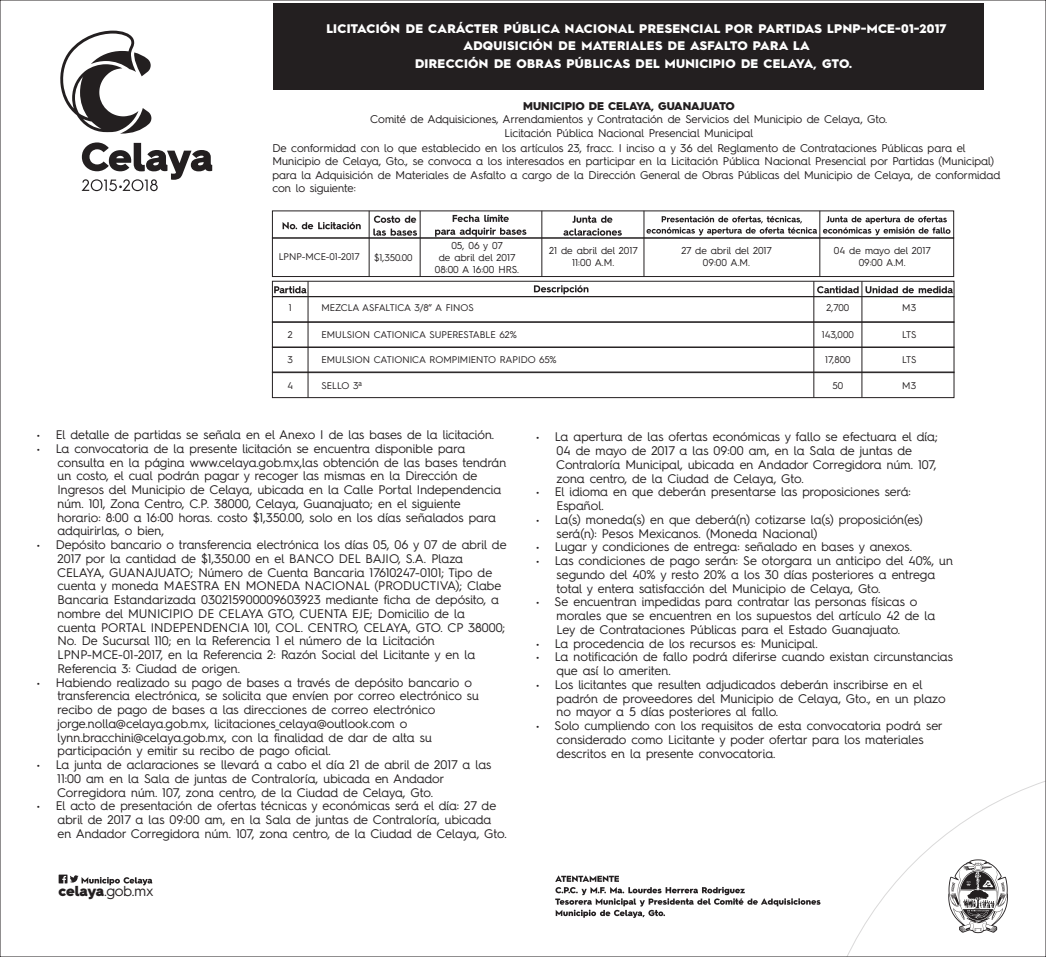
<style>
.page{position:relative;width:1046px;height:957px;background:#fff}
.page>*{position:absolute;margin:0;border:0;box-sizing:border-box;transform-origin:0 0}
.t1{font:14.5px "Hurme Geometric Sans 2";color:#231f20}
.t2{font:12.5px/13.8px "Hurme Geometric Sans 4";color:#231f20}
.t3{font:900 12.5px/17.5px "Hurme Geometric Sans 2";letter-spacing:.025em;color:#fff;text-align:center}
.t4{font:11.25px/13.5px "Hurme Geometric Sans 4";color:#231f20;text-align:center}
.t5{font:900 11.25px "Hurme Geometric Sans 4";color:#231f20}
.t6{font:10px/12px "Hurme Geometric Sans 4";color:#231f20;text-align:center}
.t7{font:9.75px "Hurme Geometric Sans 4";color:#231f20}
.s1{font-weight:900}
</style>
<div class="page">
<svg style="left:59px;top:874px;width:93px;height:11px"></svg>
<svg style="left:844px;top:781px;width:201px;height:176px"></svg>
<svg style="left:555px;top:875px;width:265px;height:43px"></svg>
<div style="left:274px;top:3px;width:709px;height:87px;background:#231f20"></div>
<svg style="left:60px;top:31px;width:91px;height:103px"></svg>
<svg style="left:81px;top:142px;width:131px;height:49px"></svg>
<svg style="left:282px;top:222px;width:78px;height:7px"></svg>
<svg style="left:373px;top:216px;width:44px;height:20px"></svg>
<svg style="left:435px;top:215px;width:91px;height:21px"></svg>
<svg style="left:563px;top:216px;width:58px;height:20px"></svg>
<svg style="left:646px;top:216px;width:170px;height:19px"></svg>
<div style="left:272px;top:237px;width:681px;height:40px;border:1px solid #231f20"></div>
<hr style="left:368px;top:211px;width:1px;height:66px;background:#231f20">
<hr style="left:419px;top:211px;width:1px;height:66px;background:#231f20">
<hr style="left:541px;top:211px;width:1px;height:66px;background:#231f20">
<hr style="left:643px;top:211px;width:1px;height:66px;background:#231f20">
<svg style="left:823px;top:216px;width:127px;height:19px"></svg>
<hr style="left:819px;top:211px;width:1px;height:66px;background:#231f20">
<svg style="left:274px;top:286px;width:32px;height:7px"></svg>
<svg style="left:534px;top:285px;width:54px;height:9px"></svg>
<svg style="left:865px;top:286px;width:87px;height:7px"></svg>
<div style="left:272px;top:281px;width:682px;height:16px;border:1px solid #231f20"></div>
<hr style="left:307px;top:281px;width:1px;height:116px;background:#231f20">
<hr style="left:813px;top:281px;width:1px;height:116px;background:#231f20">
<div style="left:272px;top:296px;width:682px;height:27px;border:1px solid #231f20"></div>
<div style="left:272px;top:321px;width:682px;height:27px;border:1px solid #231f20"></div>
<div style="left:272px;top:346px;width:682px;height:27px;border:1px solid #231f20"></div>
<div style="left:272px;top:371px;width:682px;height:27px;border:1px solid #231f20"></div>
<svg style="left:817px;top:286px;width:41px;height:7px"></svg>
<hr style="left:861px;top:281px;width:1px;height:116px;background:#231f20">
<p class="t3" style="left:326px;top:19px;width:621px">LICITACIÓN DE CARÁCTER PÚBLICA NACIONAL PRESENCIAL POR PARTIDAS LPNP-MCE-01-2017<br>ADQUISICIÓN DE MATERIALES DE ASFALTO PARA LA<br>DIRECCIÓN DE OBRAS PÚBLICAS DEL MUNICIPIO DE CELAYA, GTO.</p>
<p class="t5" style="left:523px;top:98px;width:213px">MUNICIPIO DE CELAYA, GUANAJUATO</p>
<p class="t4" style="left:370px;top:112px;width:518px">Comité de Adquisiciones, Arrendamientos y Contratación de Servicios del Municipio de Celaya, Gto.<br>Licitación Pública Nacional Presencial Municipal</p>
<p class="t4" style="left:272px;top:141px;width:729px;text-align:left">De conformidad con lo que establecido en los artículos 23, fracc. I inciso a y 36 del Reglamento de Contrataciones Públicas para el Municipio de Celaya, Gto., se convoca a los interesados en participar en la Licitación Pública Nacional Presencial por Partidas (Municipal) para la Adquisición de Materiales de Asfalto a cargo de la Dirección General de Obras Públicas del Municipio de Celaya, de conformidad con lo siguiente:</p>
<p class="t7" style="left:279px;top:249px;width:82px">LPNP-MCE-01-2017</p>
<p class="t7" style="left:374px;top:250px;width:40px">$1,350.00</p>
<p class="t6" style="left:435px;top:239px;width:86px">05, 06 y 07<br>de abril del 2017<br>08:00 A 16:00 HRS.</p>
<p class="t6" style="left:549px;top:245px;width:90px">21 de abril del 2017<br>11:00 A.M.</p>
<p class="t6" style="left:681px;top:244px;width:92px">27 de abril del 2017<br>09:00 A.M.</p>
<p class="t6" style="left:833px;top:245px;width:98px">04 de mayo del 2017<br>09:00 A.M.</p>
<p class="t7" style="left:321px;top:301px;width:154px">MEZCLA ASFALTICA 3/8” A FINOS</p>
<p class="t7" style="left:289px;top:301px;width:4px">1</p>
<p class="t7" style="left:826px;top:301px;width:24px">2,700</p>
<p class="t7" style="left:902px;top:301px;width:15px">M3</p>
<p class="t7" style="left:288px;top:327px;width:6px">2</p>
<p class="t7" style="left:321px;top:327px;width:197px">EMULSION CATIONICA SUPERESTABLE 62%</p>
<p class="t7" style="left:821px;top:327px;width:33px">143,000</p>
<p class="t7" style="left:901px;top:327px;width:16px">LTS</p>
<p class="t7" style="left:287px;top:352px;width:7px">3</p>
<p class="t7" style="left:321px;top:352px;width:236px">EMULSION CATIONICA ROMPIMIENTO RAPIDO 65%</p>
<p class="t7" style="left:825px;top:352px;width:27px">17,800</p>
<p class="t7" style="left:901px;top:352px;width:16px">LTS</p>
<p class="t7" style="left:287px;top:378px;width:7px">4</p>
<p class="t7" style="left:321px;top:378px;width:42px">SELLO 3ª</p>
<p class="t7" style="left:832px;top:378px;width:12px">50</p>
<p class="t7" style="left:902px;top:378px;width:15px">M3</p>
<p class="t2" style="left:37px;top:427px;width:458px">• El detalle de partidas se señala en el Anexo I de las bases de la licitación.</p>
<p class="t2" style="left:57px;top:441px;width:450px;text-indent:-20px">• La convocatoria de la presente licitación se encuentra disponible para consulta en la página www.celaya.gob.mx,las obtención de las bases tendrán un costo, el cual podrán pagar y recoger las mismas en la Dirección de Ingresos del Municipio de Celaya, ubicada en la Calle Portal Independencia núm. 101, Zona Centro, C.P. 38000, Celaya, Guanajuato; en el siguiente horario: 8:00 a 16:00 horas. costo $1,350.00, solo en los días señalados para adquirirlas, o bien,</p>
<p class="t2" style="left:57px;top:537px;width:451px;text-indent:-20px">• Depósito bancario o transferencia electrónica los días 05, 06 y 07 de abril de 2017 por la cantidad de $1,350.00 en el BANCO DEL BAJIO, S.A. Plaza CELAYA, GUANAJUATO; Número de Cuenta Bancaria 17610247-0101; Tipo de cuenta y moneda MAESTRA EN MONEDA NACIONAL (PRODUCTIVA); Clabe Bancaria Estandarizada 030215900009603923 mediante ficha de depósito, a nombre del MUNICIPIO DE CELAYA GTO, CUENTA EJE; Domicilio de la<br>cuenta PORTAL INDEPENDENCIA 101, COL. CENTRO, CELAYA, GTO. CP 38000; No. De Sucursal 110; en la Referencia 1 el número de la Licitación LPNP-MCE-01-2017, en la Referencia 2: Razón Social del Licitante y en la Referencia 3: Ciudad de origen.</p>
<p class="t2" style="left:57px;top:675px;width:423px;text-indent:-20px">• Habiendo realizado su pago de bases a través de depósito bancario o transferencia electrónica, se solicita que envíen por correo electrónico su recibo de pago de bases a las direcciones de correo electrónico jorge.nolla@celaya.gob.mx, licitaciones_celaya@outlook.com o lynn.bracchini@celaya.gob.mx, con la finalidad de dar de alta su participación y emitir su recibo de pago oficial.</p>
<p class="t2" style="left:57px;top:757px;width:435px;text-indent:-20px">• La junta de aclaraciones se llevará a cabo el día 21 de abril de 2017 a las<br>11:00 am en la Sala de juntas de Contraloría, ubicada en Andador<br>Corregidora núm. 107, zona centro, de la Ciudad de Celaya, Gto.</p>
<p class="t2" style="left:57px;top:799px;width:450px;text-indent:-20px">• El acto de presentación de ofertas técnicas y económicas será el día: 27 de abril de 2017 a las 09:00 am, en la Sala de juntas de Contraloría, ubicada en Andador Corregidora núm. 107, zona centro, de la Ciudad de Celaya, Gto.</p>
<p class="t1" style="left:59px;top:881px;width:97px"><span class="s1">celaya</span>.gob.mx</p>
<p class="t2" style="left:556px;top:430px;width:383px;text-indent:-20px">• La apertura de las ofertas económicas y fallo se efectuara el día; 04 de mayo de 2017 a las 09:00 am, en la Sala de juntas de Contraloría Municipal, ubicada en Andador Corregidora núm. 107, zona centro, de la Ciudad de Celaya, Gto.</p>
<p class="t2" style="left:556px;top:485px;width:355px;text-indent:-21px">• El idioma en que deberán presentarse las proposiciones será:<br>Español.</p>
<p class="t2" style="left:556px;top:512px;width:367px;text-indent:-21px">• La(s) moneda(s) en que deberá(n) cotizarse la(s) proposición(es) será(n): Pesos Mexicanos. (Moneda Nacional)</p>
<p class="t2" style="left:536px;top:540px;width:377px">• Lugar y condiciones de entrega: señalado en bases y anexos.</p>
<p class="t2" style="left:556px;top:553px;width:398px;text-indent:-20px">• Las condiciones de pago serán: Se otorgara un anticipo del 40%, un segundo del 40% y resto 20% a los 30 días posteriores a entrega total y entera satisfacción del Municipio de Celaya, Gto.</p>
<p class="t2" style="left:556px;top:595px;width:380px;text-indent:-21px">• Se encuentran impedidas para contratar las personas físicas o morales que se encuentren en los supuestos del artículo 42 de la<br>Ley de Contrataciones Públicas para el Estado Guanajuato.</p>
<p class="t2" style="left:536px;top:636px;width:283px">• La procedencia de los recursos es: Municipal.</p>
<p class="t2" style="left:556px;top:650px;width:398px;text-indent:-20px">• La notificación de fallo podrá diferirse cuando existan circunstancias que así lo ameriten.</p>
<p class="t2" style="left:556px;top:677px;width:390px;text-indent:-21px">• Los licitantes que resulten adjudicados deberán inscribirse en el padrón de proveedores del Municipio de Celaya, Gto., en un plazo no mayor a 5 días posteriores al fallo.</p>
<p class="t2" style="left:556px;top:718px;width:388px;text-indent:-20px">• Solo cumpliendo con los requisitos de esta convocatoria podrá ser considerado como Licitante y poder ofertar para los materiales descritos en la presente convocatoria.</p>
</div>
